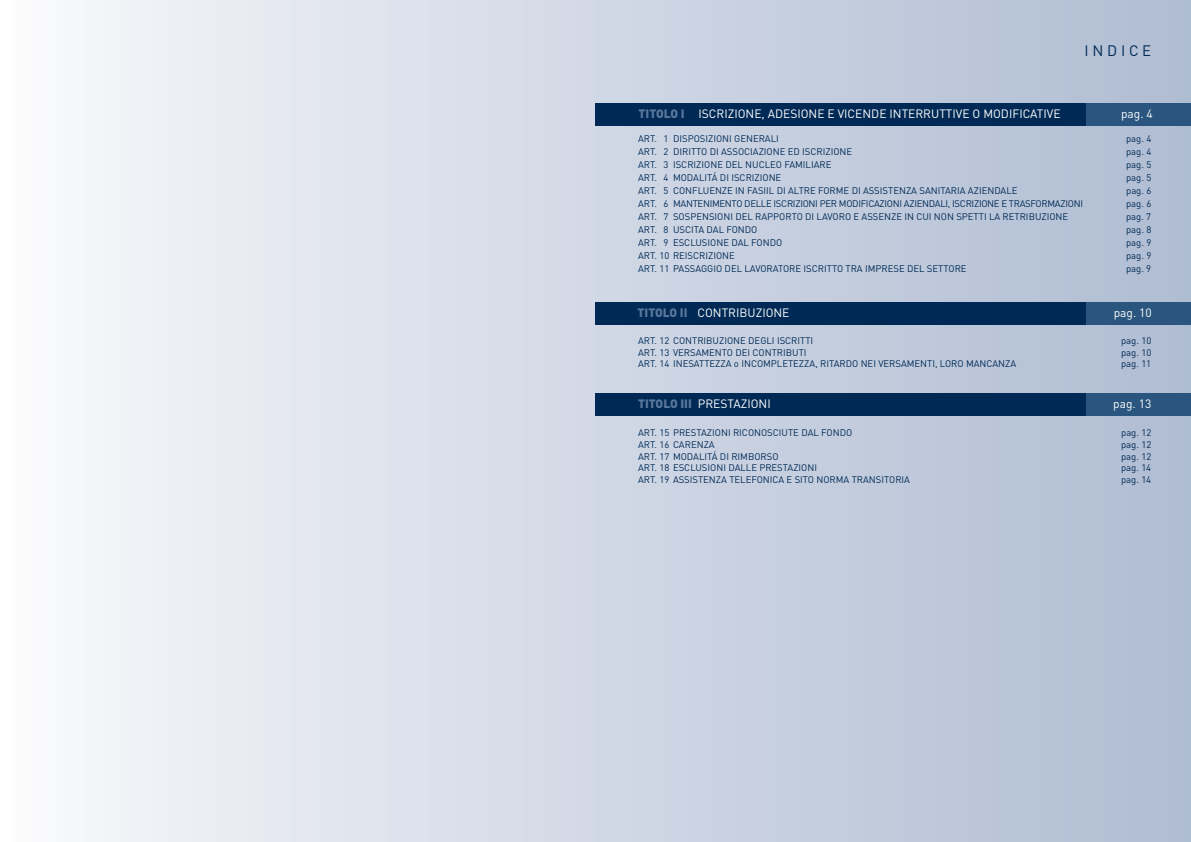
<style>
.page{position:relative;width:1191px;height:842px;background:#fff}
.page>*{position:absolute;margin:0;border:0;box-sizing:border-box;transform-origin:0 0}
.t1{font:15px "DIN";letter-spacing:.25em;color:#002a55}
.t2{font:12px "DIN";color:#fff}
.t3{font:9.5px "DIN";color:#002a55}
.t4{font:9.5px "DIN";letter-spacing:-.03em;color:#002a55}
.s1{font-weight:900;color:#5a789d}
</style>
<div class="page">
<img style="left:84px;top:0;width:1107px;height:842px">
<div style="left:596px;top:103px;width:595px;height:23px;background:#002a55"></div>
<div style="left:1086px;top:103px;width:105px;height:23px;background:#29557e"></div>
<div style="left:595px;top:302px;width:596px;height:22px;background:#002a55"></div>
<div style="left:1086px;top:302px;width:105px;height:22px;background:#29557e"></div>
<div style="left:595px;top:393px;width:596px;height:22px;background:#002a55"></div>
<div style="left:1086px;top:393px;width:105px;height:22px;background:#29557e"></div>
<h1 class="t1" style="left:1084px;top:45px;width:68px">INDICE</h1>
<p class="t2" style="left:638px;top:109px;width:423px"><span class="s1">TITOLO I</span> ISCRIZIONE, ADESIONE E VICENDE INTERRUTTIVE O MODIFICATIVE</p>
<p class="t2" style="left:1121px;top:109px;width:33px">pag. 4</p>
<p class="t3" style="left:638px;top:135px;width:142px">ART. 1 DISPOSIZIONI GENERALI</p>
<p class="t3" style="left:1126px;top:135px;width:27px">pag. 4</p>
<p class="t3" style="left:638px;top:148px;width:216px">ART. 2 DIRITTO DI ASSOCIAZIONE ED ISCRIZIONE</p>
<p class="t3" style="left:1126px;top:148px;width:27px">pag. 4</p>
<p class="t3" style="left:638px;top:161px;width:195px">ART. 3 ISCRIZIONE DEL NUCLEO FAMILIARE</p>
<p class="t3" style="left:1126px;top:161px;width:27px">pag. 5</p>
<p class="t3" style="left:638px;top:174px;width:145px">ART. 4 MODALITÁ DI ISCRIZIONE</p>
<p class="t3" style="left:1126px;top:174px;width:27px">pag. 5</p>
<p class="t3" style="left:638px;top:187px;width:381px">ART. 5 CONFLUENZE IN FASIIL DI ALTRE FORME DI ASSISTENZA SANITARIA AZIENDALE</p>
<p class="t3" style="left:1126px;top:187px;width:27px">pag. 6</p>
<p class="t4" style="left:638px;top:200px;width:446px">ART. 6 MANTENIMENTO DELLE ISCRIZIONI PER MODIFICAZIONI AZIENDALI, ISCRIZIONE E TRASFORMAZIONI</p>
<p class="t3" style="left:1126px;top:200px;width:27px">pag. 6</p>
<p class="t3" style="left:638px;top:213px;width:432px">ART. 7 SOSPENSIONI DEL RAPPORTO DI LAVORO E ASSENZE IN CUI NON SPETTI LA RETRIBUZIONE</p>
<p class="t3" style="left:1126px;top:213px;width:27px">pag. 7</p>
<p class="t3" style="left:638px;top:226px;width:121px">ART. 8 USCITA DAL FONDO</p>
<p class="t3" style="left:1126px;top:226px;width:27px">pag. 8</p>
<p class="t3" style="left:638px;top:239px;width:146px">ART. 9 ESCLUSIONE DAL FONDO</p>
<p class="t3" style="left:1126px;top:239px;width:27px">pag. 9</p>
<p class="t3" style="left:638px;top:252px;width:98px">ART. 10 REISCRIZIONE</p>
<p class="t3" style="left:1126px;top:252px;width:27px">pag. 9</p>
<p class="t3" style="left:638px;top:265px;width:330px">ART. 11 PASSAGGIO DEL LAVORATORE ISCRITTO TRA IMPRESE DEL SETTORE</p>
<p class="t3" style="left:1126px;top:265px;width:27px">pag. 9</p>
<p class="t2" style="left:637px;top:308px;width:153px"><span class="s1">TITOLO II</span> CONTRIBUZIONE</p>
<p class="t2" style="left:1113px;top:308px;width:40px">pag. 10</p>
<p class="t3" style="left:638px;top:337px;width:177px">ART. 12 CONTRIBUZIONE DEGLI ISCRITTI</p>
<p class="t3" style="left:1121px;top:337px;width:32px">pag. 10</p>
<p class="t3" style="left:638px;top:349px;width:170px">ART. 13 VERSAMENTO DEI CONTRIBUTI</p>
<p class="t3" style="left:1121px;top:349px;width:32px">pag. 10</p>
<p class="t3" style="left:638px;top:361px;width:380px">ART. 14 INESATTEZZA o INCOMPLETEZZA, RITARDO NEI VERSAMENTI, LORO MANCANZA</p>
<p class="t3" style="left:1121px;top:361px;width:32px">pag. 11</p>
<p class="t2" style="left:638px;top:399px;width:134px"><span class="s1">TITOLO III</span> PRESTAZIONI</p>
<p class="t2" style="left:1113px;top:399px;width:40px">pag. 13</p>
<p class="t3" style="left:638px;top:429px;width:216px">ART. 15 PRESTAZIONI RICONOSCIUTE DAL FONDO</p>
<p class="t3" style="left:1121px;top:429px;width:32px">pag. 12</p>
<p class="t3" style="left:638px;top:441px;width:78px">ART. 16 CARENZA</p>
<p class="t3" style="left:1121px;top:441px;width:32px">pag. 12</p>
<p class="t3" style="left:638px;top:453px;width:142px">ART. 17 MODALITÁ DI RIMBORSO</p>
<p class="t3" style="left:1121px;top:453px;width:32px">pag. 12</p>
<p class="t3" style="left:638px;top:465px;width:180px">ART. 18 ESCLUSIONI DALLE PRESTAZIONI</p>
<p class="t3" style="left:1121px;top:465px;width:32px">pag. 14</p>
<p class="t3" style="left:638px;top:476px;width:273px">ART. 19 ASSISTENZA TELEFONICA E SITO NORMA TRANSITORIA</p>
<p class="t3" style="left:1121px;top:476px;width:32px">pag. 14</p>
</div>
